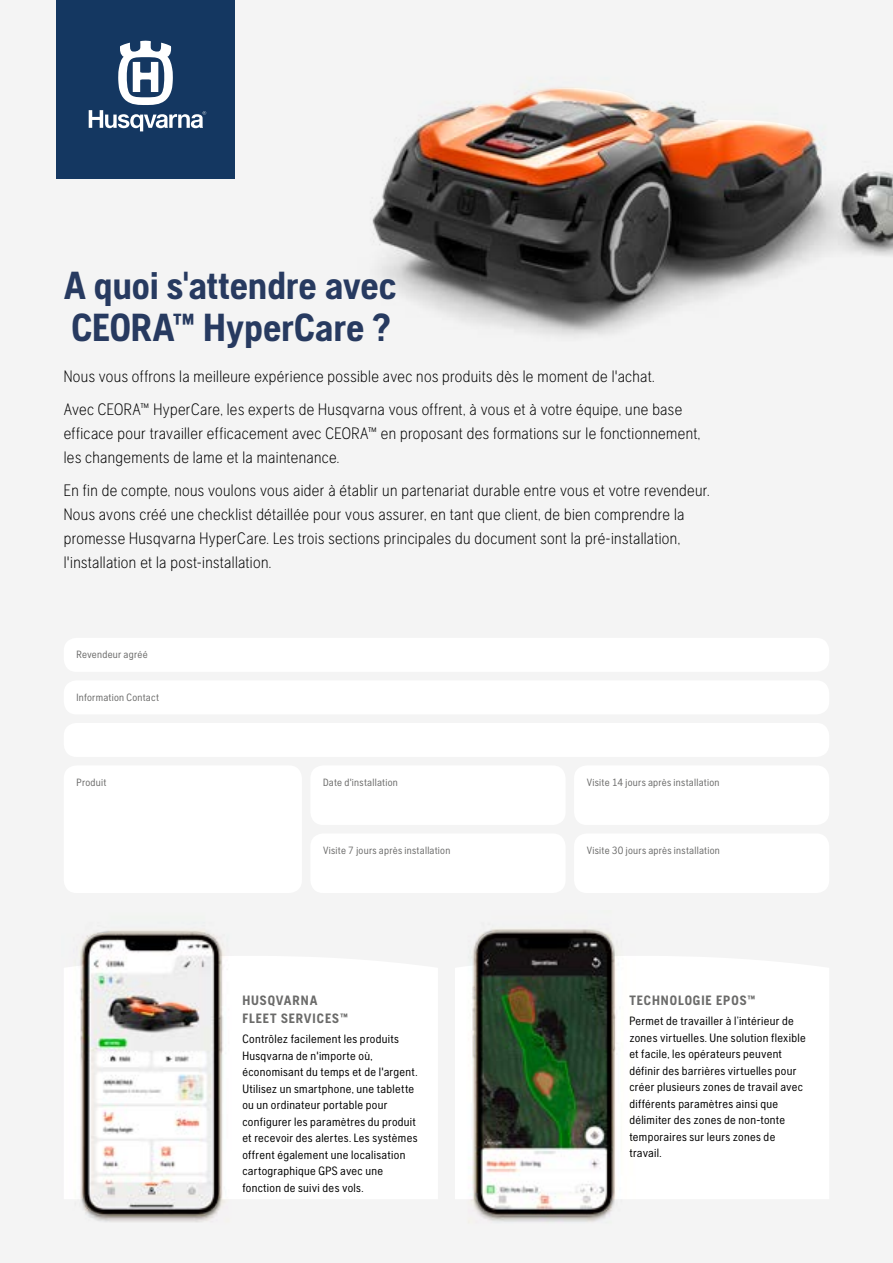
<style>
.page{position:relative;width:893px;height:1263px;background:#f4f4f4}
.page>*{position:absolute;margin:0;border:0;box-sizing:border-box;transform-origin:0 0}
.t1{font:700 39px/42px "Husqvarna Gothic";letter-spacing:-.01em;color:#273a60}
.t2{font:300 16.5px/24px "Husqvarna Gothic";letter-spacing:.02em;color:#000}
.t3{font:700 13.5px/18px "Husqvarna Gothic";letter-spacing:.07em;color:#6b6b6a}
.t4{font:12px/16.5px "Husqvarna Gothic";letter-spacing:.025em;color:#000}
.t5{font:10.5px "Husqvarna Gothic";letter-spacing:.025em;color:#6b6b6a}
</style>
<div class="page">
<div style="left:245px;top:956px;width:192px;height:243px;background:#fff"></div>
<div style="left:646px;top:956px;width:183px;height:243px;background:#fff"></div>
<img style="left:372px;top:86px;width:521px;height:250px">
<img style="left:373px;top:88px;width:448px;height:215px">
<div style="left:56px;top:0;width:179px;height:179px;background:#143761"></div>
<svg style="left:89px;top:41px;width:117px;height:90px"></svg>
<img style="left:64px;top:930px;width:181px;height:292px">
<img style="left:81px;top:932px;width:141px;height:283px">
<img style="left:455px;top:929px;width:191px;height:293px">
<img style="left:474px;top:931px;width:142px;height:284px">
<div style="left:64px;top:680px;width:765px;height:34px;background:#fff;border-radius:13px"></div>
<div style="left:64px;top:638px;width:765px;height:34px;background:#fff;border-radius:13px"></div>
<div style="left:64px;top:723px;width:765px;height:34px;background:#fff;border-radius:13px"></div>
<div style="left:310px;top:833px;width:256px;height:60px;background:#fff;border-radius:13px"></div>
<div style="left:310px;top:765px;width:256px;height:60px;background:#fff;border-radius:13px"></div>
<div style="left:64px;top:765px;width:238px;height:128px;background:#fff;border-radius:13px"></div>
<div style="left:574px;top:765px;width:255px;height:60px;background:#fff;border-radius:13px"></div>
<div style="left:574px;top:833px;width:255px;height:60px;background:#fff;border-radius:13px"></div>
<h1 class="t1" style="left:64px;top:264px;width:334px">A quoi s'attendre avec<br>CEORA™ HyperCare ?</h1>
<p class="t2" style="left:64px;top:361px;width:620px;line-height:32.5px">Nous vous offrons la meilleure expérience possible avec nos produits dès le moment de l'achat.<br>Avec CEORA™ HyperCare, les experts de Husqvarna vous offrent, à vous et à votre équipe, une base</p>
<p class="t2" style="left:64px;top:421px;width:638px">efficace pour travailler efficacement avec CEORA™ en proposant des formations sur le fonctionnement, les changements de lame et la maintenance.</p>
<p class="t2" style="left:64px;top:478px;width:647px">En fin de compte, nous voulons vous aider à établir un partenariat durable entre vous et votre revendeur.<br>Nous avons créé une checklist détaillée pour vous assurer, en tant que client, de bien comprendre la promesse Husqvarna HyperCare. Les trois sections principales du document sont la pré-installation, l'installation et la post-installation.</p>
<p class="t5" style="left:77px;top:648px;width:73px">Revendeur agréé</p>
<p class="t5" style="left:77px;top:691px;width:84px">Information Contact</p>
<p class="t5" style="left:77px;top:776px;width:31px">Produit</p>
<p class="t5" style="left:323px;top:776px;width:76px">Date d'installation</p>
<p class="t5" style="left:587px;top:776px;width:134px">Visite 14 jours après installation</p>
<p class="t5" style="left:323px;top:844px;width:129px">Visite 7 jours après installation</p>
<p class="t3" style="left:242px;top:991px;width:107px">HUSQVARNA<br>FLEET SERVICES™</p>
<p class="t4" style="left:242px;top:1031px;width:177px">Contrôlez facilement les produits Husqvarna de n'importe où, économisant du temps et de l'argent.<br>Utilisez un smartphone, une tablette ou un ordinateur portable pour configurer les paramètres du produit et recevoir des alertes. Les systèmes offrent également une localisation cartographique GPS avec une fonction de suivi des vols.</p>
<p class="t5" style="left:587px;top:844px;width:135px">Visite 30 jours après installation</p>
<p class="t3" style="left:629px;top:991px;width:128px">TECHNOLOGIE EPOS™</p>
<p class="t4" style="left:629px;top:1013px;width:178px">Permet de travailler à l’intérieur de zones virtuelles. Une solution flexible et facile, les opérateurs peuvent définir des barrières virtuelles pour créer plusieurs zones de travail avec différents paramètres ainsi que délimiter des zones de non-tonte temporaires sur leurs zones de travail.</p>
</div>
